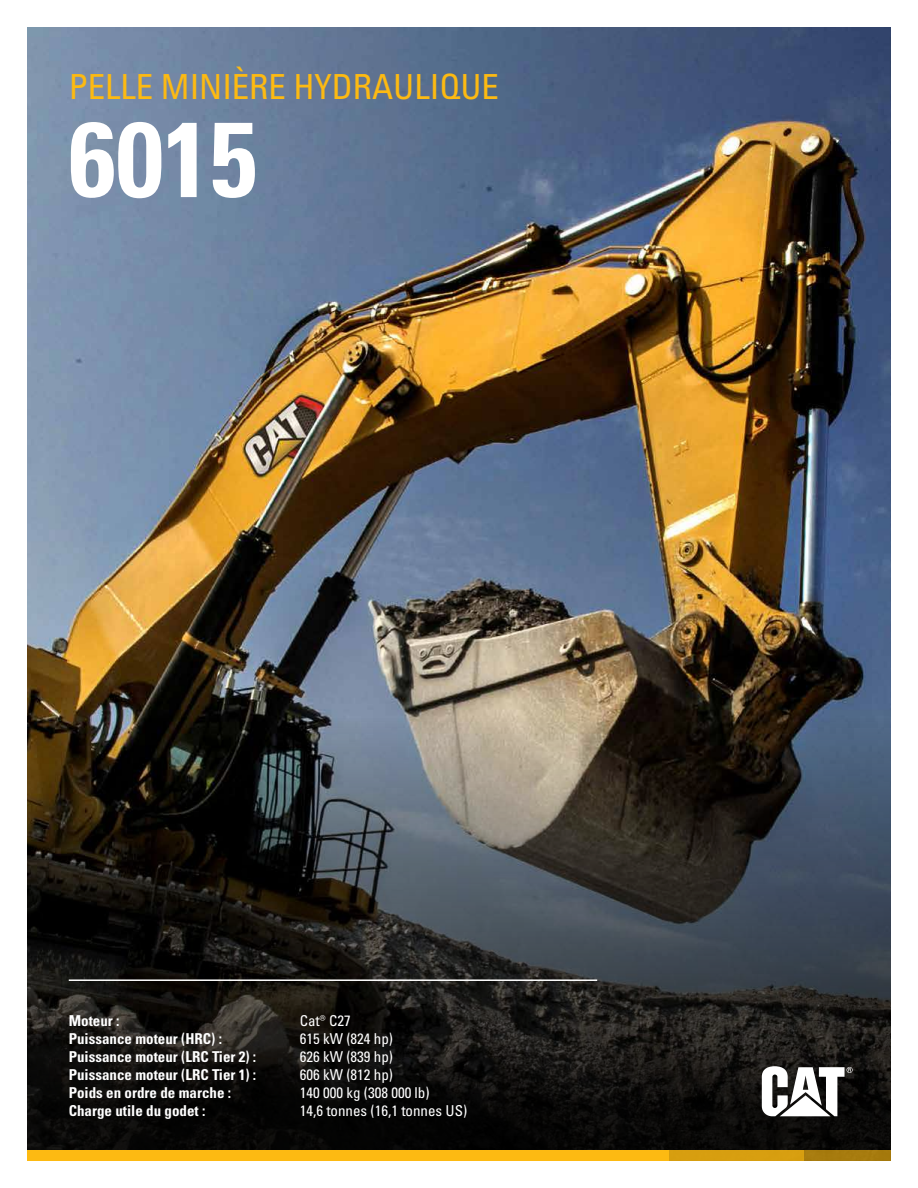
<style>
.page{position:relative;width:918px;height:1188px;background:#fff}
.page>*{position:absolute;margin:0;border:0;box-sizing:border-box;transform-origin:0 0}
.t1{font:106.2px "Univers LTCYR 67 Bold Cond";color:#fff}
.t2{font:condensed 34.5px "Univers LTCYR 57";color:#fdba12}
.t3{font:15px "Univers LTCYR 67 Bold Cond";color:#fff}
.t4{font:condensed 15px "Univers LTCYR 57";color:#fff}
</style>
<div class="page">
<img style="left:27px;top:27px;width:864px;height:1124px">
<div style="left:27px;top:1151px;width:641px;height:10px;background:#fdba12"></div>
<div style="left:667px;top:1151px;width:137px;height:10px;background:#d79e10"></div>
<div style="left:804px;top:1151px;width:87px;height:10px;background:#a77b0e"></div>
<svg style="left:762px;top:1066px;width:91px;height:50px"></svg>
<hr style="left:69px;top:979px;width:528px;height:2px;background:#fff">
<p class="t2" style="left:69px;top:65px;width:432px">PELLE MINIÈRE HYDRAULIQUE</p>
<p class="t1" style="left:69px;top:94px;width:190px">6015</p>
<p class="t3" style="left:69px;top:1012px;width:52px">Moteur :</p>
<p class="t4" style="left:300px;top:1011px;width:52px">Cat® C27</p>
<p class="t3" style="left:69px;top:1030px;width:155px">Puissance moteur (HRC) :</p>
<p class="t4" style="left:300px;top:1029px;width:95px">615 kW (824 hp)</p>
<p class="t3" style="left:69px;top:1048px;width:189px">Puissance moteur (LRC Tier 2) :</p>
<p class="t4" style="left:300px;top:1047px;width:95px">626 kW (839 hp)</p>
<p class="t3" style="left:69px;top:1066px;width:189px">Puissance moteur (LRC Tier 1) :</p>
<p class="t4" style="left:300px;top:1065px;width:95px">606 kW (812 hp)</p>
<p class="t3" style="left:69px;top:1084px;width:164px">Poids en ordre de marche :</p>
<p class="t4" style="left:300px;top:1083px;width:131px">140 000 kg (308 000 lb)</p>
<p class="t3" style="left:69px;top:1102px;width:138px">Charge utile du godet :</p>
<p class="t4" style="left:300px;top:1101px;width:169px">14,6 tonnes (16,1 tonnes US)</p>
</div>
